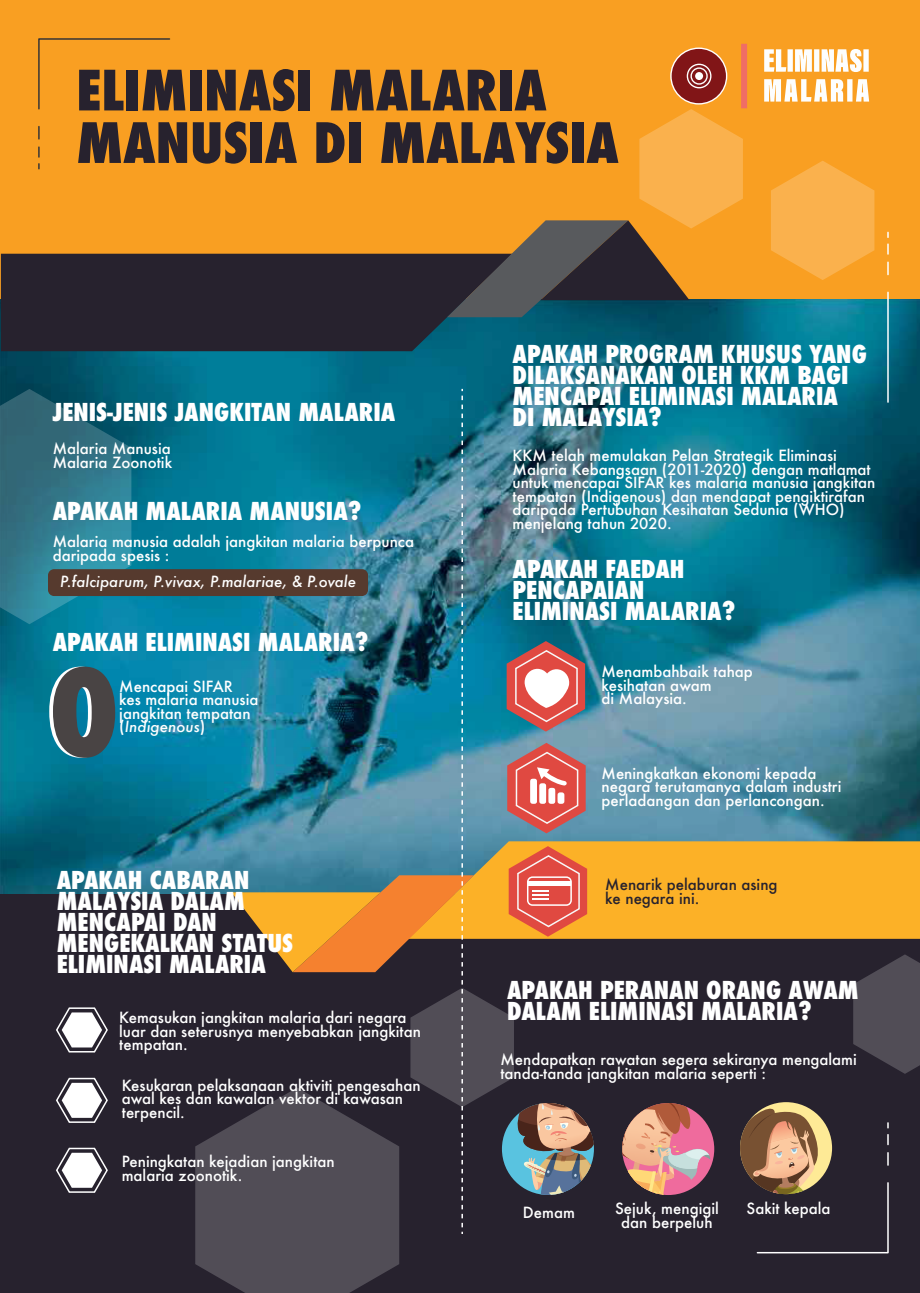
<style>
.page{position:relative;width:920px;height:1293px;background:#fff}
.page>*{position:absolute;margin:0;border:0;box-sizing:border-box;transform-origin:0 0}
.t1{font:800 condensed 116.7px "Futura";color:#fff}
.t2{font:800 condensed 54px/52.5px "Futura";color:#27222e}
.t3{font:800 condensed 24px/21px "Futura";color:#fff}
.t4{font:500 15px/13.5px "Futura";color:#fff}
.t5{font:italic 500 15px "Futura";color:#fff}
.t6{font:500 15px/13.5px "Futura";color:#27222e}
.s1{font-style:italic}
</style>
<div class="page">
<img style="left:0;top:298px;width:919px;height:607px">
<div style="left:1px;top:894px;width:918px;height:399px;background:#27222e"></div>
<div style="left:594px;top:841px;width:325px;height:98px;background:#fcb127"></div>
<div style="left:1px;top:0;width:918px;height:299px;background:#f99f22"></div>
<div style="left:1px;top:254px;width:511px;height:97px;background:#27222e"></div>
<svg style="left:764px;top:49px;width:104px;height:23px"></svg>
<svg style="left:764px;top:79px;width:105px;height:23px"></svg>
<div style="left:671px;top:48px;width:55px;height:56px;background:#811517;border-radius:50%"></div>
<div style="left:686px;top:64px;width:25px;height:24px;border:1px solid #fff;border-radius:50%"></div>
<div style="left:670px;top:48px;width:57px;height:57px;border:1px solid #fff;border-radius:50%"></div>
<div style="left:690px;top:67px;width:17px;height:18px;border:1px solid #fff;border-radius:50%"></div>
<div style="left:695px;top:72px;width:8px;height:8px;background:#fff;border-radius:50%"></div>
<div style="left:741px;top:44px;width:6px;height:64px;background:#f06d65"></div>
<svg style="left:56px;top:1007px;width:52px;height:46px"></svg>
<svg style="left:56px;top:1077px;width:52px;height:46px"></svg>
<svg style="left:56px;top:1147px;width:52px;height:46px"></svg>
<svg style="left:38px;top:127px;width:2px;height:12px"></svg>
<svg style="left:38px;top:147px;width:2px;height:10px"></svg>
<svg style="left:38px;top:38px;width:133px;height:72px"></svg>
<svg style="left:740px;top:1102px;width:149px;height:152px"></svg>
<svg style="left:622px;top:1103px;width:92px;height:92px"></svg>
<svg style="left:887px;top:262px;width:1px;height:13px"></svg>
<hr style="left:887px;top:292px;width:1px;height:110px;background:#fff">
<svg style="left:0;top:389px;width:131px;height:235px;background:#287488"></svg>
<svg style="left:771px;top:161px;width:103px;height:119px"></svg>
<svg style="left:195px;top:389px;width:399px;height:904px"></svg>
<svg style="left:853px;top:954px;width:66px;height:120px"></svg>
<svg style="left:447px;top:109px;width:295px;height:208px"></svg>
<div style="left:48px;top:569px;width:320px;height:27px;background:#563a2e;border-radius:6px"></div>
<h2 class="t2" style="left:76px;top:65px;width:544px">ELIMINASI MALARIA<br>MANUSIA DI MALAYSIA</h2>
<h3 class="t3" style="left:53px;top:401px;width:344px">JENIS-JENIS JANGKITAN MALARIA</h3>
<p class="t4" style="left:53px;top:442px;width:121px">Malaria Manusia<br>Malaria Zoonotik</p>
<h3 class="t3" style="left:53px;top:501px;width:310px">APAKAH MALARIA MANUSIA?</h3>
<p class="t4" style="left:53px;top:535px;width:363px">Malaria manusia adalah jangkitan malaria berpunca daripada spesis :</p>
<p class="t5" style="left:60px;top:571px;width:297px">P.falciparum, P.vivax, P.malariae, &amp; P.ovale</p>
<h3 class="t3" style="left:53px;top:632px;width:317px">APAKAH ELIMINASI MALARIA?</h3>
<h1 class="t1" style="left:45px;top:633px;width:72px">0</h1>
<p class="t4" style="left:119px;top:679px;width:141px">Mencapai SIFAR<br>kes malaria manusia jangkitan tempatan (<span class="s1">Indigenous</span>)</p>
<h3 class="t3" style="left:57px;top:870px;width:238px">APAKAH CABARAN<br>MALAYSIA DALAM<br>MENCAPAI DAN<br>MENGEKALKAN STATUS<br>ELIMINASI MALARIA</h3>
<p class="t4" style="left:119px;top:1011px;width:303px">Kemasukan jangkitan malaria dari negara luar dan seterusnya menyebabkan jangkitan tempatan.</p>
<p class="t4" style="left:122px;top:1078px;width:300px">Kesukaran pelaksanaan aktiviti pengesahan awal kes dan kawalan vektor di kawasan terpencil.</p>
<p class="t4" style="left:122px;top:1155px;width:214px">Peningkatan kejadian jangkitan malaria zoonotik.</p>
<h3 class="t3" style="left:512px;top:343px;width:356px">APAKAH PROGRAM KHUSUS YANG<br>DILAKSANAKAN OLEH KKM BAGI<br>MENCAPAI ELIMINASI MALARIA<br>DI MALAYSIA?</h3>
<p class="t4" style="left:512px;top:449px;width:364px">KKM telah memulakan Pelan Strategik Eliminasi Malaria Kebangsaan (2011-2020) dengan matlamat untuk mencapai SIFAR kes malaria manusia jangkitan tempatan (Indigenous) dan mendapat pengiktirafan daripada Pertubuhan Kesihatan Sedunia (WHO) menjelang tahun 2020.</p>
<h3 class="t3" style="left:512px;top:559px;width:224px">APAKAH FAEDAH<br>PENCAPAIAN<br>ELIMINASI MALARIA?</h3>
<p class="t4" style="left:601px;top:665px;width:153px">Menambahbaik tahap kesihatan awam<br>di Malaysia.</p>
<p class="t4" style="left:601px;top:766px;width:241px">Meningkatkan ekonomi kepada negara terutamanya dalam industri perladangan dan perlancongan.</p>
<p class="t6" style="left:605px;top:878px;width:174px">Menarik pelaburan asing ke negara ini.</p>
<h3 class="t3" style="left:507px;top:980px;width:353px">APAKAH PERANAN ORANG AWAM<br>DALAM ELIMINASI MALARIA?</h3>
<p class="t4" style="left:500px;top:1053px;width:358px">Mendapatkan rawatan segera sekiranya mengalami tanda-tanda jangkitan malaria seperti :</p>
<p class="t4" style="left:523px;top:1205px;width:53px">Demam</p>
<p class="t4" style="left:746px;top:1202px;width:85px">Sakit kepala</p>
<p class="t4" style="left:615px;top:1202px;width:105px;text-align:center">Sejuk, mengigil dan berpeluh</p>
</div>
